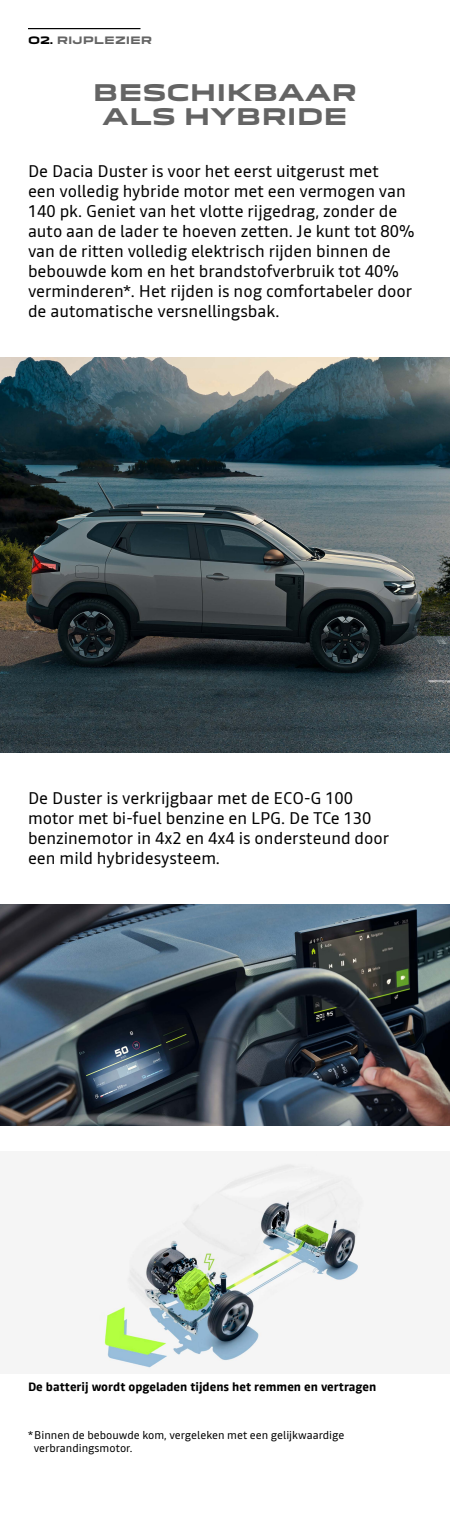
<style>
.page{position:relative;width:450px;height:1532px;background:#fff}
.page>*{position:absolute;margin:0;border:0;box-sizing:border-box;transform-origin:0 0}
.t1{font:700 22.4px/24.4px "Dacia Block Extended";color:#646464;text-align:center}
.t2{font:16.8px/20px "Read";color:#000}
.t3{font:700 12px "Read";color:#000}
.t4{font:11.2px/13.2px "Read";color:#000}
.t5{font:700 10px "Dacia Block Extended";color:#646464}
.s1{color:#000}
</style>
<div class="page">
<img style="left:0;top:904px;width:450px;height:221px">
<img style="left:0;top:357px;width:450px;height:395px">
<img style="left:99px;top:1154px;width:265px;height:217px">
<hr style="left:28px;top:28px;width:112px;height:1px;background:#000">
<p class="t5" style="left:28px;top:35px;width:126px"><span class="s1">O2.</span> RIJPLEZIER</p>
<h1 class="t1" style="left:93px;top:81px;width:266px">BESCHIKBAAR<br>ALS HYBRIDE</h1>
<p class="t2" style="left:28px;top:161px;width:388px">De Dacia Duster is voor het eerst uitgerust met<br>een volledig hybride motor met een vermogen van 140 pk. Geniet van het vlotte rijgedrag, zonder de auto aan de lader te hoeven zetten. Je kunt tot 80% van de ritten volledig elektrisch rijden binnen de bebouwde kom en het brandstofverbruik tot 40% verminderen*. Het rijden is nog comfortabeler door de automatische versnellingsbak.</p>
<p class="t2" style="left:28px;top:788px;width:363px">De Duster is verkrijgbaar met de ECO-G 100 motor met bi-fuel benzine en LPG. De TCe 130 benzinemotor in 4x2 en 4x4 is ondersteund door een mild hybridesysteem.</p>
<p class="t3" style="left:28px;top:1377px;width:350px">De batterij wordt opgeladen tijdens het remmen en vertragen</p>
<p class="t4" style="left:34px;top:1427px;width:312px;text-indent:-6px">*Binnen de bebouwde kom, vergeleken met een gelijkwaardige verbrandingsmotor.</p>
</div>
